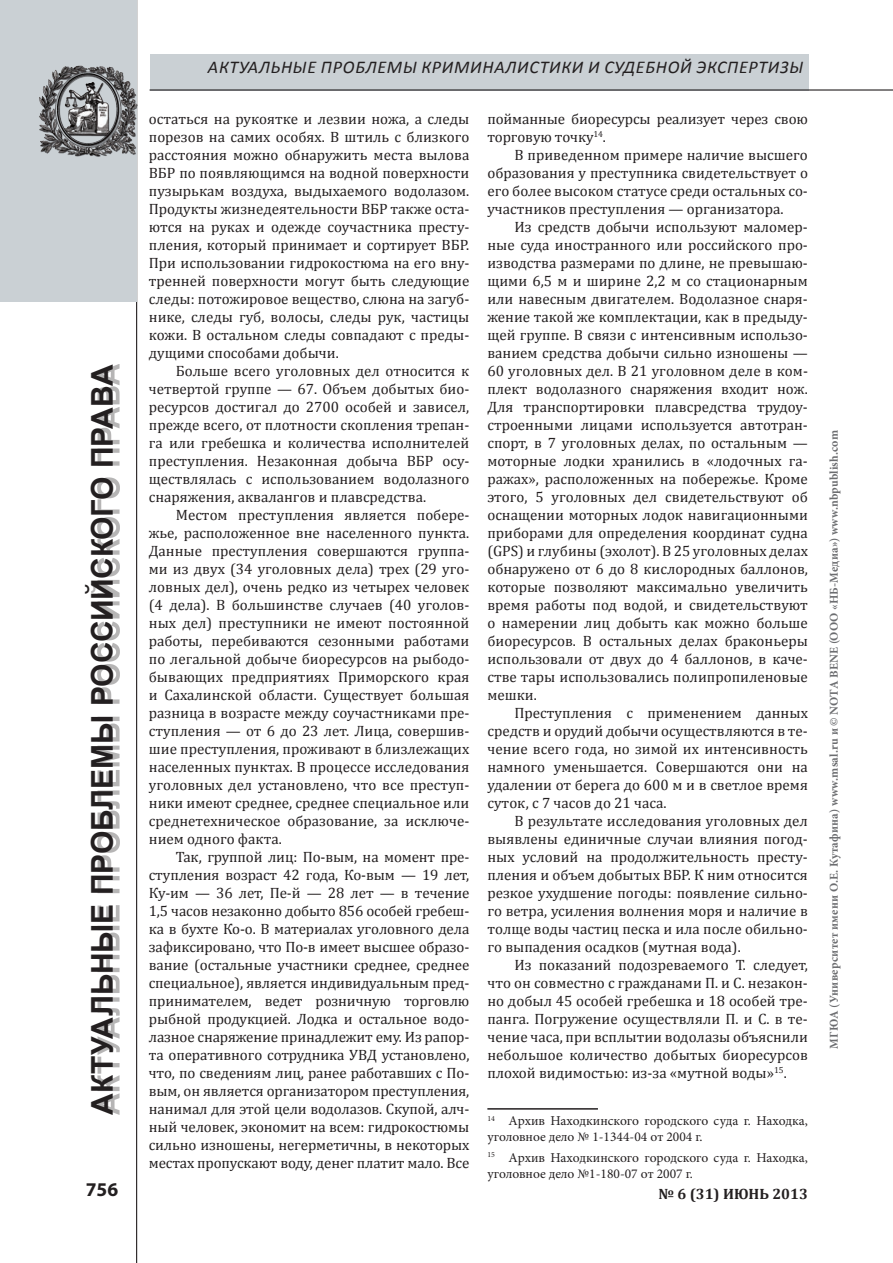
<style>
.page{position:relative;width:893px;height:1263px;background:#fff}
.page>*{position:absolute;margin:0;border:0;box-sizing:border-box;transform-origin:0 0}
.t1{font:700 30px "Arial";letter-spacing:-.005em;color:#231f20}
.t2{font:700 19.5px "Myriad Pro";color:#231f20}
.t3{font:italic 18px "Calibri";letter-spacing:.04em;color:#231f20}
.t4{font:15px/18px "Cambria";color:#231f20;text-align:justify}
.t5{font:700 15px "Cambria";color:#231f20}
.t6{font:13.5px/16.2px "Minion Pro";color:#231f20}
.t7{font:700 12px "Minion Pro";letter-spacing:.02em;color:#6c6d70}
</style>
<div class="page">
<hr style="left:136px;top:0;width:1px;height:1263px;background:#231f20">
<div style="left:0;top:0;width:136px;height:301px;background:#cad0d4"></div>
<div style="left:92px;top:364px;width:28px;height:751px;background:#231f20;opacity:.33"></div>
<div style="left:150px;top:54px;width:658px;height:36px;background:#cad0d4"></div>
<hr style="left:150px;top:89px;width:743px;height:2px;background:#231f20">
<img style="left:39px;top:54px;width:99px;height:111px">
<hr style="left:487px;top:1108px;width:111px;height:1px;background:#231f20">
<p class="t3" style="left:208px;top:56px;width:12px">актуал</p>
<p class="t3" style="left:271px;top:56px;width:63px">ьные проблем</p>
<p class="t3" style="left:403px;top:56px;width:31px">ы криминалистики</p>
<p class="t3" style="left:588px;top:56px;width:21px">и судебно</p>
<p class="t3" style="left:680px;top:56px;width:38px">й экспертиз</p>
<p class="t3" style="left:789px;top:56px;width:15px">ы</p>
<p class="t4" style="left:487px;top:110px;width:322px">пойманные биоресурсы реализует через свою торговую точку<sup>14</sup>.</p>
<p class="t4" style="left:487px;top:146px;width:322px;text-indent:27px">В приведенном примере наличие высшего образования у преступника свидетельствует о его более высоком статусе среди остальных со&shy;участников преступления — организатора.</p>
<p class="t4" style="left:487px;top:218px;width:322px;text-indent:27px">Из средств добычи используют маломер&shy;ные суда иностранного или российского про&shy;изводства размерами по длине, не превышаю&shy;щими 6,5 м и ширине 2,2 м со стационарным или навесным двигателем. Водолазное снаря&shy;жение такой же комплектации, как в предыду&shy;щей группе. В связи с интенсивным использо&shy;ванием средства добычи сильно изношены — 60 уголовных дел. В 21 уголовном деле в ком&shy;плект водолазного снаряжения входит нож.<br>Для транспортировки плавсредства трудоу&shy;строенными лицами используется автотран&shy;спорт, в 7 уголовных делах, по остальным — моторные лодки хранились в «лодочных га&shy;ражах», расположенных на побережье. Кроме этого, 5 уголовных дел свидетельствуют об оснащении моторных лодок навигационными приборами для определения координат судна (GPS) и глубины (эхолот). В 25 уголовных делах обнаружено от 6 до 8 кислородных баллонов, которые позволяют максимально увеличить время работы под водой, и свидетельствуют о намерении лиц добыть как можно больше биоресурсов. В остальных делах браконьеры использовали от двух до 4 баллонов, в каче&shy;стве тары использовались полипропиленовые мешки.</p>
<p class="t4" style="left:487px;top:704px;width:322px;text-indent:27px">Преступления с применением данных средств и орудий добычи осуществляются в те&shy;чение всего года, но зимой их интенсивность намного уменьшается. Совершаются они на удалении от берега до 600 м и в светлое время суток, с 7 часов до 21 часа.</p>
<p class="t4" style="left:487px;top:812px;width:322px;text-indent:27px">В результате исследования уголовных дел выявлены единичные случаи влияния погод&shy;ных условий на продолжительность престу&shy;пления и объем добытых ВБР. К ним относится резкое ухудшение погоды: появление сильно&shy;го ветра, усиления волнения моря и наличие в толще воды частиц песка и ила после обильно&shy;го выпадения осадков (мутная вода).</p>
<p class="t4" style="left:487px;top:956px;width:322px;text-indent:27px">Из показаний подозреваемого Т. следует, что он совместно с гражданами П. и С. незакон&shy;но добыл 45 особей гребешка и 18 особей тре&shy;панга. Погружение осуществляли П. и С. в те&shy;чение часа, при всплытии водолазы объяснили небольшое количество добытых биоресурсов плохой видимостью: из-за «мутной воды»<sup>15</sup>.</p>
<p class="t6" style="left:487px;top:1113px;width:322px"><sup>14</sup> Архив Находкинского городского суда г. Находка, уголовное дело № 1-1344-04 от 2004 г.</p>
<p class="t6" style="left:487px;top:1149px;width:322px"><sup>15</sup> Архив Находкинского городского суда г. Находка, уголовное дело №1-180-07 от 2007 г.</p>
<p class="t4" style="left:149px;top:110px;width:322px">остаться на рукоятке и лезвии ножа, а следы порезов на самих особях. В штиль с близкого расстояния можно обнаружить места вылова ВБР по появляющимся на водной поверхности пузырькам воздуха, выдыхаемого водолазом.<br>Продукты жизнедеятельности ВБР также оста&shy;ются на руках и одежде соучастника престу&shy;пления, который принимает и сортирует ВБР.<br>При использовании гидрокостюма на его вну&shy;тренней поверхности могут быть следующие следы: потожировое вещество, слюна на загуб&shy;нике, следы губ, волосы, следы рук, частицы кожи. В остальном следы совпадают с преды&shy;дущими способами добычи.</p>
<p class="t4" style="left:149px;top:362px;width:322px;text-indent:27px">Больше всего уголовных дел относится к четвертой группе — 67. Объем добытых био&shy;ресурсов достигал до 2700 особей и зависел, прежде всего, от плотности скопления трепан&shy;га или гребешка и количества исполнителей преступления. Незаконная добыча ВБР осу&shy;ществлялась с использованием водолазного снаряжения, аквалангов и плавсредства.</p>
<p class="t4" style="left:149px;top:506px;width:322px;text-indent:27px">Местом преступления является побере&shy;жье, расположенное вне населенного пункта.<br>Данные преступления совершаются группа&shy;ми из двух (34 уголовных дела) трех (29 уго&shy;ловных дел), очень редко из четырех человек (4 дела). В большинстве случаев (40 уголов&shy;ных дел) преступники не имеют постоянной работы, перебиваются сезонными работами по легальной добыче биоресурсов на рыбодо&shy;бывающих предприятиях Приморского края и Сахалинской области. Существует большая разница в возрасте между соучастниками пре&shy;ступления — от 6 до 23 лет. Лица, совершив&shy;шие преступления, проживают в близлежащих населенных пунктах. В процессе исследования уголовных дел установлено, что все преступ&shy;ники имеют среднее, среднее специальное или среднетехническое образование, за исключе&shy;нием одного факта.</p>
<p class="t4" style="left:149px;top:848px;width:322px;text-indent:27px">Так, группой лиц: По-вым, на момент пре&shy;ступления возраст 42 года, Ко-вым — 19 лет, Ку-им — 36 лет, Пе-й — 28 лет — в течение 1,5 часов незаконно добыто 856 особей гребеш&shy;ка в бухте Ко-о. В материалах уголовного дела зафиксировано, что По-в имеет высшее образо&shy;вание (остальные участники среднее, среднее специальное), является индивидуальным пред&shy;принимателем, ведет розничную торговлю рыбной продукцией. Лодка и остальное водо&shy;лазное снаряжение принадлежит ему. Из рапор&shy;та оперативного сотрудника УВД установлено, что, по сведениям лиц, ранее работавших с По&shy;вым, он является организатором преступления, нанимал для этой цели водолазов. Скупой, алч&shy;ный человек, экономит на всем: гидрокостюмы сильно изношены, негерметичны, в некоторых местах пропускают воду, денег платит мало. Все</p>
<h1 class="t1" style="left:83px;top:1115px;width:747px;rotate:-90deg">Актуальные проблемы российского права</h1>
<h2 class="t2" style="left:86px;top:1177px;width:34px">756</h2>
<p class="t5" style="left:658px;top:1183px;width:151px">№ 6 (31) июнь 2013</p>
<p class="t7" style="left:825px;top:1048px;width:620px;rotate:-90deg">МГЮА (Университет имени О.Е. Кутафина) www.msal.ru и © NOTA BENE (ООО «НБ-Медиа») www.nbpublish.com</p>
</div>
